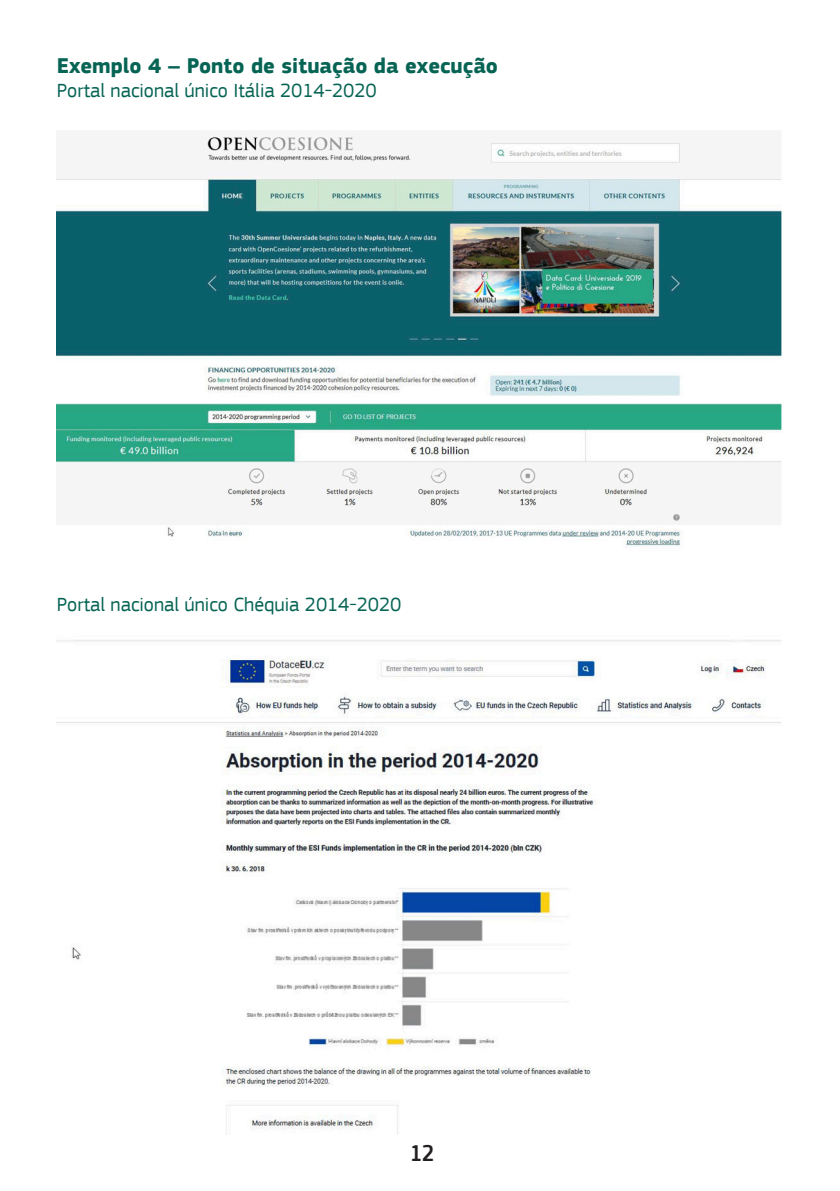
<style>
.page{position:relative;width:840px;height:1191px;background:#fff}
.page>*{position:absolute;margin:0;border:0;box-sizing:border-box;transform-origin:0 0}
.t1{font:500 24px "EC Square Sans Cond Pro";color:#231f20}
.t2{font:700 22px "EC Square Sans Pro";color:#066454}
.t3{font:20px "EC Square Sans Pro";color:#066454}
</style>
<div class="page">
<img style="left:57px;top:134px;width:725px;height:412px">
<img style="left:57px;top:640px;width:725px;height:494px">
<p class="t2" style="left:57px;top:53px;width:442px">Exemplo 4 – Ponto de situação da execução</p>
<p class="t3" style="left:57px;top:79px;width:321px">Portal nacional único Itália 2014-2020</p>
<p class="t3" style="left:57px;top:592px;width:346px">Portal nacional único Chéquia 2014-2020</p>
<p class="t1" style="left:410px;top:1138px;width:26px">12</p>
</div>
